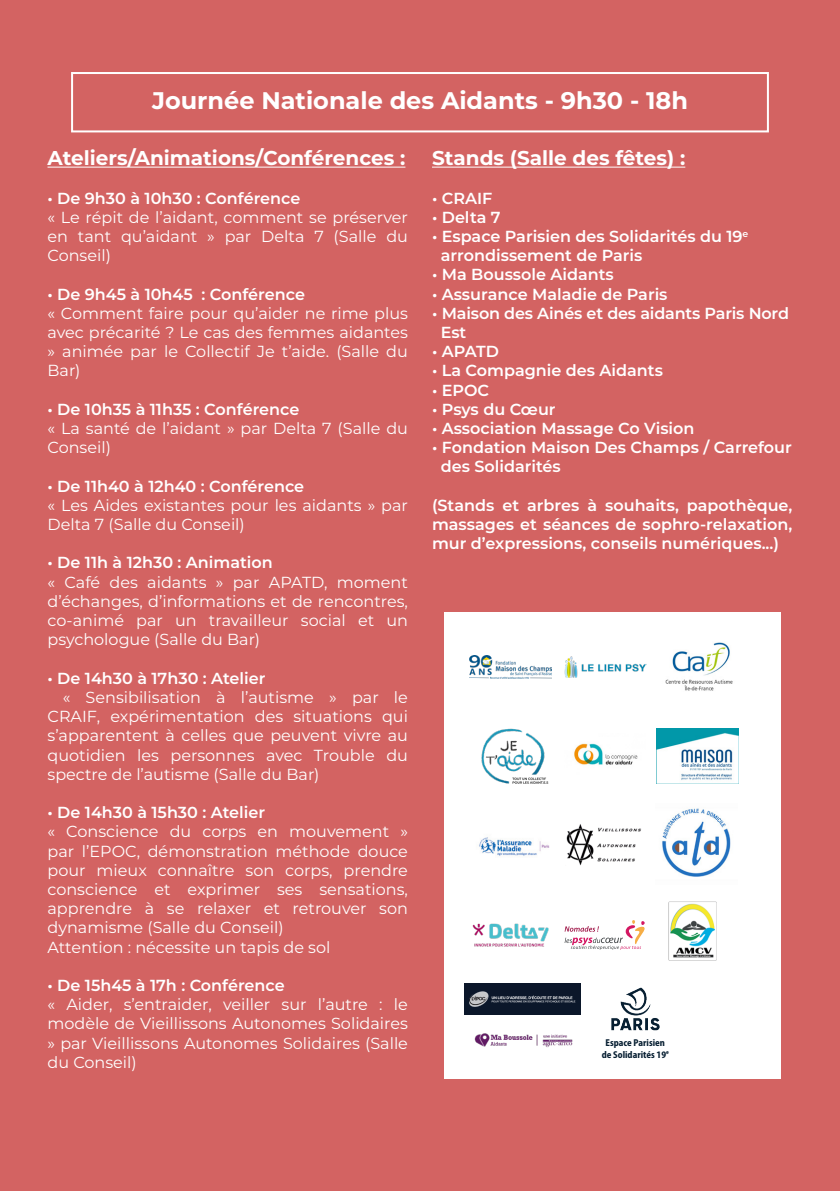
<style>
.page{position:relative;width:840px;height:1191px;background:#fff}
.page>*{position:absolute;margin:0;border:0;box-sizing:border-box;transform-origin:0 0}
.t1{font:700 24px "Montserrat";color:#fff}
.t2{font:700 20px "Montserrat";color:#fff}
.t3{font:16px/19.2px "Montserrat";color:#fff;text-align:justify}
.t4{font:600 16px/19.2px "Montserrat";color:#fff}
.t5{font:10px "Myriad Variable Concept";color:#071f32}
</style>
<div class="page">
<div style="left:0;top:0;width:839px;height:1191px;background:#d36362"></div>
<div style="left:71px;top:72px;width:697px;height:60px;border:2px solid #fff"></div>
<hr style="left:47px;top:167px;width:358px;height:1px;background:#fff">
<hr style="left:432px;top:167px;width:253px;height:1px;background:#fff">
<div style="left:443px;top:613px;width:337px;height:466px;background:#fff"></div>
<div style="left:464px;top:983px;width:117px;height:31px;background:#0b172a"></div>
<img style="left:469px;top:991px;width:105px;height:15px">
<img style="left:474px;top:1033px;width:99px;height:15px">
<img style="left:469px;top:655px;width:81px;height:23px">
<img style="left:662px;top:808px;width:69px;height:69px">
<img style="left:472px;top:923px;width:77px;height:24px">
<img style="left:668px;top:901px;width:49px;height:60px">
<img style="left:564px;top:656px;width:81px;height:22px">
<img style="left:566px;top:824px;width:75px;height:42px">
<img style="left:665px;top:642px;width:68px;height:49px">
<img style="left:479px;top:837px;width:71px;height:19px">
<img style="left:481px;top:728px;width:68px;height:56px">
<img style="left:656px;top:728px;width:81px;height:55px">
<img style="left:574px;top:743px;width:64px;height:22px">
<img style="left:611px;top:987px;width:48px;height:43px">
<svg style="left:564px;top:920px;width:81px;height:30px"></svg>
<p class="t1" style="left:152px;top:83px;width:537px">Journée Nationale des Aidants - 9h30 - 18h</p>
<p class="t2" style="left:47px;top:144px;width:359px">Ateliers/Animations/Conférences :</p>
<p class="t4" style="left:47px;top:187px;width:254px">• De 9h30 à 10h30 : Conférence</p>
<p class="t3" style="left:47px;top:207px;width:362px">« Le répit de l’aidant, comment se préserver en tant qu’aidant » par Delta 7 (Salle du Conseil)</p>
<p class="t4" style="left:47px;top:283px;width:259px">• De 9h45 à 10h45 : Conférence</p>
<p class="t3" style="left:47px;top:303px;width:362px">« Comment faire pour qu’aider ne rime plus avec précarité ? Le cas des femmes aidantes » animée par le Collectif Je t’aide. (Salle du Bar)</p>
<p class="t4" style="left:47px;top:399px;width:253px">• De 10h35 à 11h35 : Conférence</p>
<p class="t3" style="left:47px;top:418px;width:362px">« La santé de l’aidant » par Delta 7 (Salle du<br>Conseil)</p>
<p class="t4" style="left:47px;top:475px;width:258px">• De 11h40 à 12h40 : Conférence</p>
<p class="t3" style="left:47px;top:495px;width:362px">« Les Aides existantes pour les aidants » par<br>Delta 7 (Salle du Conseil)</p>
<p class="t4" style="left:47px;top:552px;width:227px">• De 11h à 12h30 : Animation</p>
<p class="t3" style="left:47px;top:572px;width:362px">« Café des aidants » par APATD, moment d’échanges, d’informations et de rencontres, co-animé par un travailleur social et un psychologue (Salle du Bar)</p>
<p class="t4" style="left:47px;top:667px;width:219px">• De 14h30 à 17h30 : Atelier</p>
<p class="t3" style="left:47px;top:687px;width:362px;text-indent:15px">« Sensibilisation à l’autisme » par le CRAIF, expérimentation des situations qui s’apparentent à celles que peuvent vivre au quotidien les personnes avec Trouble du spectre de l’autisme (Salle du Bar)</p>
<p class="t4" style="left:47px;top:802px;width:219px">• De 14h30 à 15h30 : Atelier</p>
<p class="t3" style="left:47px;top:821px;width:362px">« Conscience du corps en mouvement » par l’EPOC, démonstration méthode douce pour mieux connaître son corps, prendre conscience et exprimer ses sensations, apprendre à se relaxer et retrouver son dynamisme (Salle du Conseil)</p>
<p class="t3" style="left:47px;top:936px;width:284px">Attention : nécessite un tapis de sol</p>
<p class="t4" style="left:47px;top:975px;width:238px">• De 15h45 à 17h : Conférence</p>
<p class="t3" style="left:47px;top:994px;width:362px">« Aider, s’entraider, veiller sur l’autre : le modèle de Vieillissons Autonomes Solidaires » par Vieillissons Autonomes Solidaires (Salle du Conseil)</p>
<p class="t2" style="left:432px;top:144px;width:255px">Stands (Salle des fêtes) :</p>
<p class="t4" style="left:432px;top:187px;width:62px">• CRAIF</p>
<p class="t4" style="left:432px;top:207px;width:70px">• Delta 7</p>
<p class="t4" style="left:440px;top:226px;width:309px;text-indent:-9px">• Espace Parisien des Solidarités du 19<sup>e </sup>arrondissement de Paris</p>
<p class="t4" style="left:432px;top:264px;width:183px">• Ma Boussole Aidants</p>
<p class="t4" style="left:432px;top:283px;width:237px">• Assurance Maladie de Paris</p>
<p class="t4" style="left:440px;top:303px;width:349px;text-indent:-9px">• Maison des Ainés et des aidants Paris Nord<br>Est</p>
<p class="t4" style="left:432px;top:341px;width:68px">• APATD</p>
<p class="t4" style="left:432px;top:360px;width:232px">• La Compagnie des Aidants</p>
<p class="t4" style="left:432px;top:379px;width:59px">• EPOC</p>
<p class="t4" style="left:432px;top:399px;width:125px">• Psys du Cœur</p>
<p class="t4" style="left:432px;top:418px;width:264px">• Association Massage Co Vision</p>
<p class="t4" style="left:440px;top:437px;width:352px;text-indent:-9px">• Fondation Maison Des Champs / Carrefour des Solidarités</p>
<p class="t4" style="left:432px;top:495px;width:362px;text-align:justify">(Stands et arbres à souhaits, papothèque, massages et séances de sophro-relaxation, mur d’expressions, conseils numériques...)</p>
<p class="t5" style="left:605px;top:1036px;width:61px">Espace Parisien</p>
<p class="t5" style="left:601px;top:1048px;width:69px">de Solidarités 19<sup>e</sup></p>
</div>
